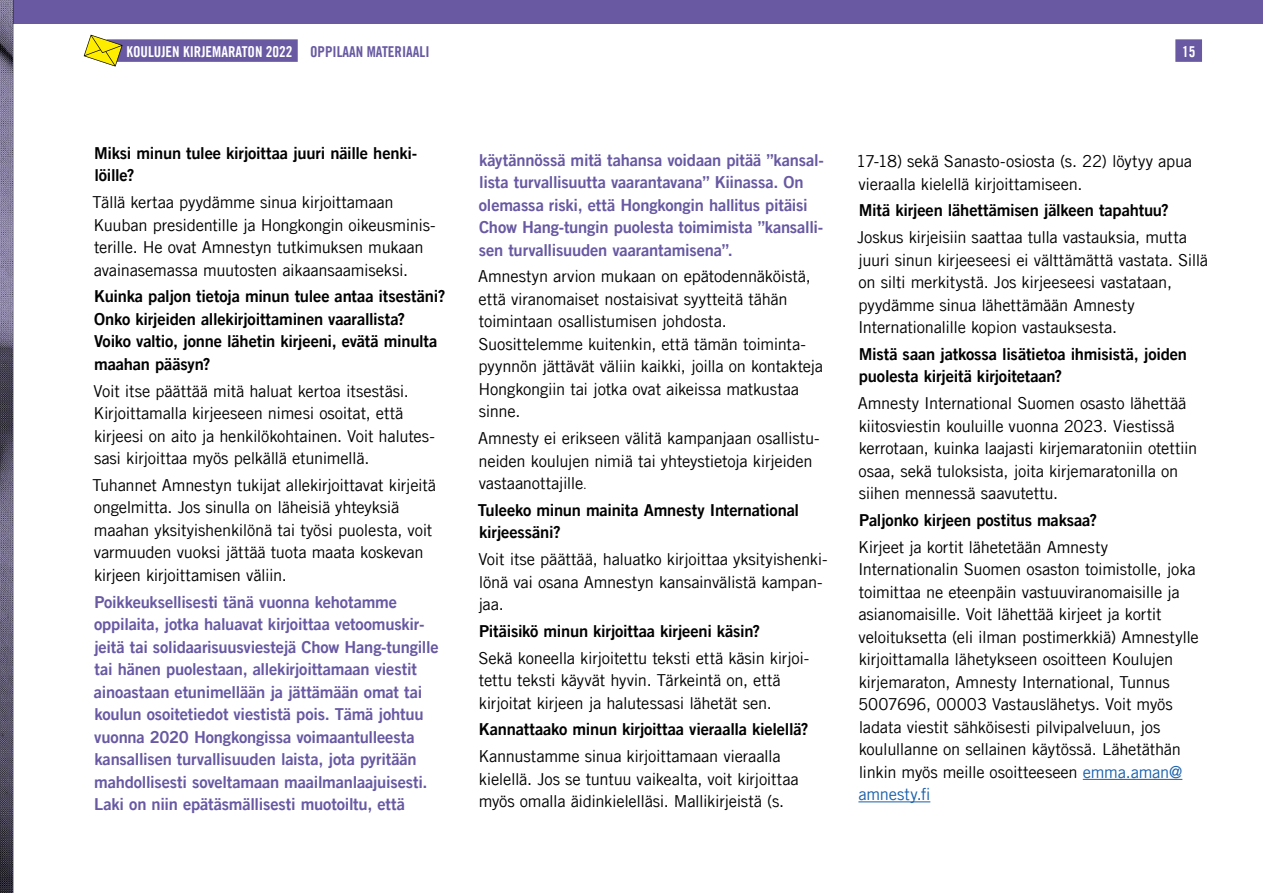
<style>
.page{position:relative;width:1263px;height:893px;background:#fff}
.page>*{position:absolute;margin:0;border:0;box-sizing:border-box;transform-origin:0 0}
.t1{font:16.5px/22.5px "Amnesty Trade Gothic";letter-spacing:-.015em;color:#000}
.t2{font:16.5px/22.5px "Amnesty Trade Gothic Bd 2";letter-spacing:-.01em;color:#6859a2}
.t3{font:16.5px/22.5px "Amnesty Trade Gothic Bd 2";letter-spacing:-.01em;color:#000}
.t4{font:15px "Amnesty Trade Gothic Bd Cn 20";color:#fff}
.s1{color:#6859a2}
.s2{font-family:"Amnesty Trade Gothic Cn 18";font-size:13.5px}
.s3{color:#195faa}
</style>
<div class="page">
<div style="left:1175px;top:39px;width:27px;height:23px;background:#6859a2"></div>
<div style="left:0;top:0;width:1263px;height:24px;background:#6859a2"></div>
<div style="left:106px;top:39px;width:192px;height:23px;background:#6859a2"></div>
<svg style="left:84px;top:35px;width:39px;height:32px"></svg>
<svg style="left:0;top:0;width:14px;height:893px;background:#6b667e"></svg>
<hr style="left:1083px;top:779px;width:99px;height:1px;background:#195faa">
<hr style="left:858px;top:801px;width:72px;height:1px;background:#195faa">
<p class="t4" style="left:126px;top:42px;width:305px">KOULUJEN KIRJEMARATON 2022 <span class="s1">OPPILAAN MATERIAALI</span></p>
<p class="t4" style="left:1182px;top:42px;width:15px">15</p>
<p class="t3" style="left:94px;top:141px;width:325px">Miksi minun tulee kirjoittaa juuri näille henki&shy;löille?</p>
<p class="t1" style="left:92px;top:191px;width:345px">Tällä kertaa pyydämme sinua kirjoittamaan Kuuban presidentille ja Hongkongin oikeusminis&shy;terille. He ovat Amnestyn tutkimuksen mukaan avainasemassa muutosten aikaansaamiseksi.</p>
<p class="t3" style="left:94px;top:285px;width:353px">Kuinka paljon tietoja minun tulee antaa itsestäni?<br>Onko kirjeiden allekirjoittaminen vaarallista?<br>Voiko valtio, jonne lähetin kirjeeni, evätä minulta maahan pääsyn?</p>
<p class="t1" style="left:94px;top:379px;width:343px">Voit itse päättää mitä haluat kertoa itsestäsi.<br>Kirjoittamalla kirjeeseen nimesi osoitat, että kirjeesi on aito ja henkilökohtainen. Voit halutes&shy;sasi kirjoittaa myös pelkällä etunimellä.</p>
<p class="t1" style="left:92px;top:474px;width:345px">Tuhannet Amnestyn tukijat allekirjoittavat kirjeitä ongelmitta. Jos sinulla on läheisiä yhteyksiä maahan yksityishenkilönä tai työsi puolesta, voit varmuuden vuoksi jättää tuota maata koskevan kirjeen kirjoittamisen väliin.</p>
<p class="t2" style="left:94px;top:590px;width:346px">Poikkeuksellisesti tänä vuonna kehotamme oppilaita, jotka haluavat kirjoittaa vetoomuskir&shy;jeitä tai solidaarisuusviestejä Chow Hang-tungille tai hänen puolestaan, allekirjoittamaan viestit ainoastaan etunimellään ja jättämään omat tai koulun osoitetiedot viestistä pois. Tämä johtuu vuonna 2020 Hongkongissa voimaantulleesta kansallisen turvallisuuden laista, jota pyritään mahdollisesti soveltamaan maailmanlaajuisesti.<br>Laki on niin epätäsmällisesti muotoiltu, että</p>
<p class="t2" style="left:479px;top:148px;width:347px">käytännössä mitä tahansa voidaan pitää ”kansal&shy;lista turvallisuutta vaarantavana” Kiinassa. On olemassa riski, että Hongkongin hallitus pitäisi Chow Hang-tungin puolesta toimimista ”kansalli&shy;sen turvallisuuden vaarantamisena”.</p>
<p class="t1" style="left:478px;top:265px;width:347px">Amnestyn arvion mukaan on epätodennäköistä, että viranomaiset nostaisivat syytteitä tähän toimintaan osallistumisen johdosta.<br>Suosittelemme kuitenkin, että tämän toiminta&shy;pyynnön jättävät väliin kaikki, joilla on kontakteja Hongkongiin tai jotka ovat aikeissa matkustaa sinne.</p>
<p class="t1" style="left:478px;top:427px;width:343px">Amnesty ei erikseen välitä kampanjaan osallistu&shy;neiden koulujen nimiä tai yhteystietoja kirjeiden vastaanottajille<span class="s2">.</span></p>
<p class="t3" style="left:478px;top:498px;width:323px">Tuleeko minun mainita Amnesty International kirjeessäni?</p>
<p class="t1" style="left:478px;top:548px;width:351px">Voit itse päättää, haluatko kirjoittaa yksityishenki&shy;lönä vai osana Amnestyn kansainvälistä kampan&shy;jaa.</p>
<p class="t3" style="left:479px;top:619px;width:283px">Pitäisikö minun kirjoittaa kirjeeni käsin?</p>
<p class="t1" style="left:478px;top:646px;width:332px">Sekä koneella kirjoitettu teksti että käsin kirjoi&shy;tettu teksti käyvät hyvin. Tärkeintä on, että kirjoitat kirjeen ja halutessasi lähetät sen.</p>
<p class="t3" style="left:479px;top:718px;width:331px">Kannattaako minun kirjoittaa vieraalla kielellä?</p>
<p class="t1" style="left:478px;top:745px;width:322px">Kannustamme sinua kirjoittamaan vieraalla kielellä. Jos se tuntuu vaikealta, voit kirjoittaa myös omalla äidinkielelläsi. Mallikirjeistä (s.</p>
<p class="t1" style="left:856px;top:150px;width:337px">17-18) sekä Sanasto-osiosta (s. 22) löytyy apua vieraalla kielellä kirjoittamiseen.</p>
<p class="t3" style="left:859px;top:199px;width:312px">Mitä kirjeen lähettämisen jälkeen tapahtuu?</p>
<p class="t1" style="left:857px;top:226px;width:353px">Joskus kirjeisiin saattaa tulla vastauksia, mutta juuri sinun kirjeeseesi ei välttämättä vastata. Sillä on silti merkitystä. Jos kirjeeseesi vastataan, pyydämme sinua lähettämään Amnesty Internationalille kopion vastauksesta.</p>
<p class="t3" style="left:859px;top:343px;width:330px">Mistä saan jatkossa lisätietoa ihmisistä, joiden puolesta kirjeitä kirjoitetaan?</p>
<p class="t1" style="left:858px;top:392px;width:341px">Amnesty International Suomen osasto lähettää kiitosviestin kouluille vuonna 2023. Viestissä kerrotaan, kuinka laajasti kirjemaratoniin otettiin osaa, sekä tuloksista, joita kirjemaratonilla on siihen mennessä saavutettu.</p>
<p class="t3" style="left:859px;top:509px;width:240px">Paljonko kirjeen postitus maksaa?</p>
<p class="t1" style="left:858px;top:535px;width:342px">Kirjeet ja kortit lähetetään Amnesty Internationalin Suomen osaston toimistolle, joka toimittaa ne eteenpäin vastuuviranomaisille ja asianomaisille. Voit lähettää kirjeet ja kortit veloituksetta (eli ilman postimerkkiä) Amnestylle kirjoittamalla lähetykseen osoitteen Koulujen kirjemaraton, Amnesty International, Tunnus 5007696, 00003 Vastauslähetys. Voit myös ladata viestit sähköisesti pilvipalveluun, jos koulullanne on sellainen käytössä. Lähetäthän linkin myös meille osoitteeseen <span class="s3">emma.aman@ amnesty.fi</span></p>
</div>
